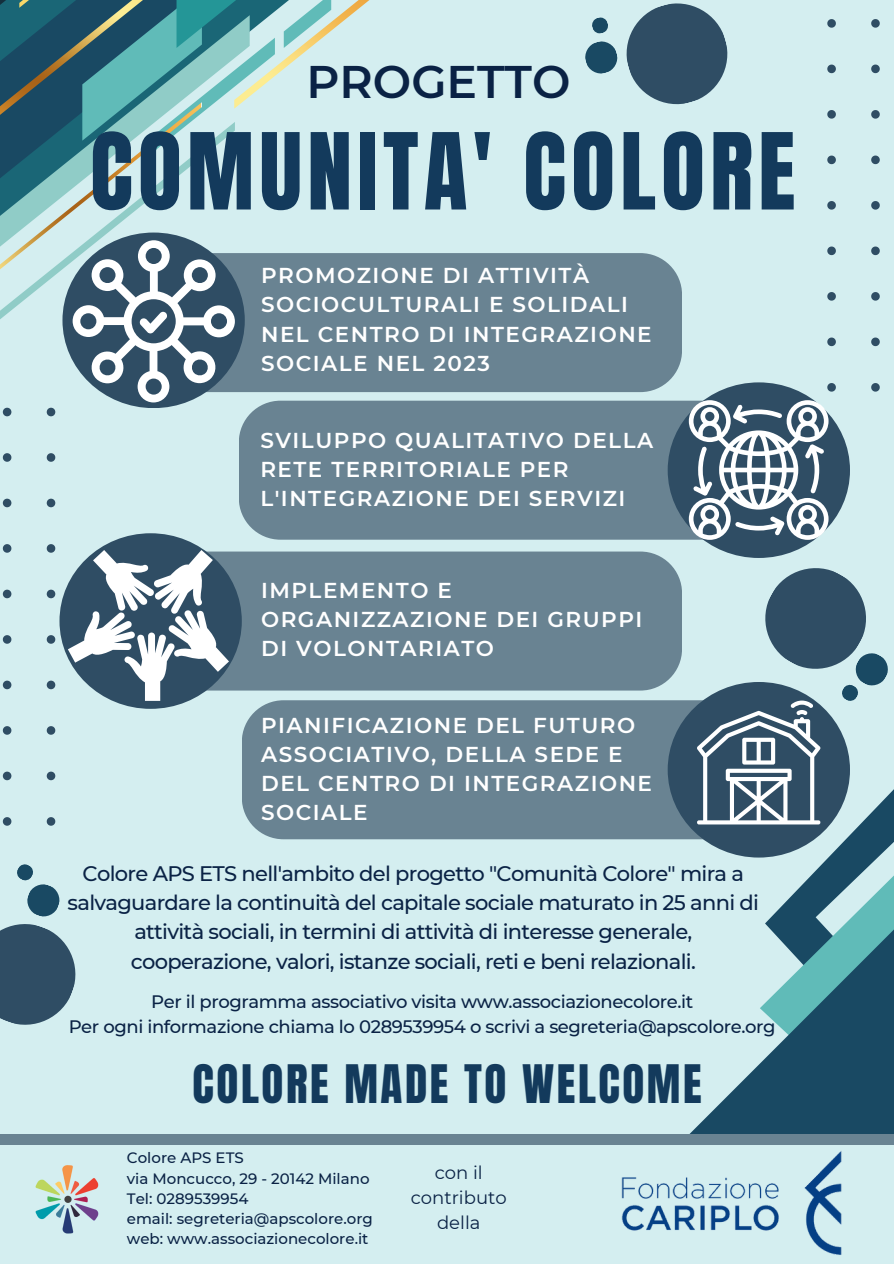
<style>
.page{position:relative;width:894px;height:1264px;background:#fff}
.page>*{position:absolute;margin:0;border:0;box-sizing:border-box;transform-origin:0 0}
.t1{font:90.15px "Anton";letter-spacing:.055em;color:#133a5c}
.t2{font:600 45.6px "Montserrat";color:#0a2245}
.t3{font:45.15px "Anton";letter-spacing:.055em;color:#133a5c}
.t4{font:600 21.45px/29.2px "Montserrat";letter-spacing:.07em;color:#fff}
.t5{font:500 21px/29.2px "Montserrat";letter-spacing:-.035em;color:#0a2245;text-align:center}
.t6{font:500 18px "Montserrat";letter-spacing:-.02em;color:#0a2245}
.t7{font:18px/24.8px "Montserrat";color:#0a2245;text-align:center}
.t8{font:500 15px "Montserrat";color:#0a2245}
</style>
<div class="page">
<div style="left:0;top:0;width:893px;height:1263px;background:#d4eef0"></div>
<img style="left:0;top:150px;width:202px;height:169px">
<svg style="left:0;top:0;width:355px;height:150px"></svg>
<img style="left:19px;top:0;width:188px;height:8px">
<div style="left:162px;top:253px;width:519px;height:139px;background:#698392;border-radius:42px"></div>
<svg style="left:2px;top:407px;width:53px;height:418px"></svg>
<svg style="left:689px;top:1054px;width:204px;height:80px;fill:#194963"></svg>
<svg style="left:827px;top:19px;width:53px;height:372px"></svg>
<img style="left:621px;top:1151px;width:221px;height:104px">
<img style="left:35px;top:1165px;width:64px;height:69px">
<div style="left:0;top:1134px;width:893px;height:10px;background:#698392"></div>
<div style="left:239px;top:400px;width:519px;height:139px;background:#698392;border-radius:42px"></div>
<div style="left:667px;top:382px;width:182px;height:176px;background:#2f4d64;border-radius:50%"></div>
<svg style="left:688px;top:400px;width:140px;height:140px"></svg>
<div style="left:162px;top:551px;width:519px;height:139px;background:#698392;border-radius:42px"></div>
<div style="left:59px;top:533px;width:183px;height:176px;background:#2f4d64;border-radius:50%"></div>
<svg style="left:68px;top:550px;width:161px;height:151px"></svg>
<div style="left:242px;top:700px;width:519px;height:139px;background:#698392;border-radius:42px"></div>
<div style="left:62px;top:232px;width:183px;height:176px;background:#2f4d64;border-radius:50%"></div>
<svg style="left:73px;top:240px;width:162px;height:162px"></svg>
<div style="left:667px;top:682px;width:182px;height:175px;background:#2f4d64;border-radius:50%"></div>
<svg style="left:696px;top:568px;width:197px;height:486px"></svg>
<svg style="left:0;top:864px;width:76px;height:161px"></svg>
<svg style="left:585px;top:3px;width:143px;height:102px"></svg>
<p class="t2" style="left:306px;top:54px;width:265px">PROGETTO</p>
<p class="t1" style="left:90px;top:107px;width:706px">COMUNITA' COLORE</p>
<p class="t4" style="left:261px;top:261px;width:392px">PROMOZIONE DI ATTIVITÀ<br>SOCIOCULTURALI E SOLIDALI<br>NEL CENTRO DI INTEGRAZIONE<br>SOCIALE NEL 2023</p>
<p class="t4" style="left:260px;top:425px;width:394px">SVILUPPO QUALITATIVO DELLA<br>RETE TERRITORIALE PER<br>L'INTEGRAZIONE DEI SERVIZI</p>
<p class="t4" style="left:261px;top:575px;width:383px">IMPLEMENTO E<br>ORGANIZZAZIONE DEI GRUPPI<br>DI VOLONTARIATO</p>
<p class="t4" style="left:261px;top:710px;width:392px">PIANIFICAZIONE DEL FUTURO<br>ASSOCIATIVO, DELLA SEDE E<br>DEL CENTRO DI INTEGRAZIONE<br>SOCIALE</p>
<p class="t5" style="left:68px;top:858px;width:692px">Colore APS ETS nell'ambito del progetto "Comunità Colore" mira a salvaguardare la continuità del capitale sociale maturato in 25 anni di attività sociali, in termini di attività di interesse generale, cooperazione, valori, istanze sociali, reti e beni relazionali.</p>
<p class="t6" style="left:151px;top:990px;width:543px">Per il programma associativo visita www.associazionecolore.it</p>
<p class="t6" style="left:69px;top:1015px;width:708px">Per ogni informazione chiama lo 0289539954 o scrivi a segreteria@apscolore.org</p>
<p class="t3" style="left:192px;top:1051px;width:510px">COLORE MADE TO WELCOME</p>
<p class="t8" style="left:127px;top:1148px;width:118px">Colore APS ETS</p>
<p class="t8" style="left:127px;top:1168px;width:244px">via Moncucco, 29 - 20142 Milano</p>
<p class="t8" style="left:127px;top:1189px;width:123px">Tel: 0289539954</p>
<p class="t8" style="left:127px;top:1209px;width:247px">email: segreteria@apscolore.org</p>
<p class="t8" style="left:127px;top:1229px;width:243px">web: www.associazionecolore.it</p>
<p class="t7" style="left:410px;top:1160px;width:97px">con il contributo della</p>
</div>
